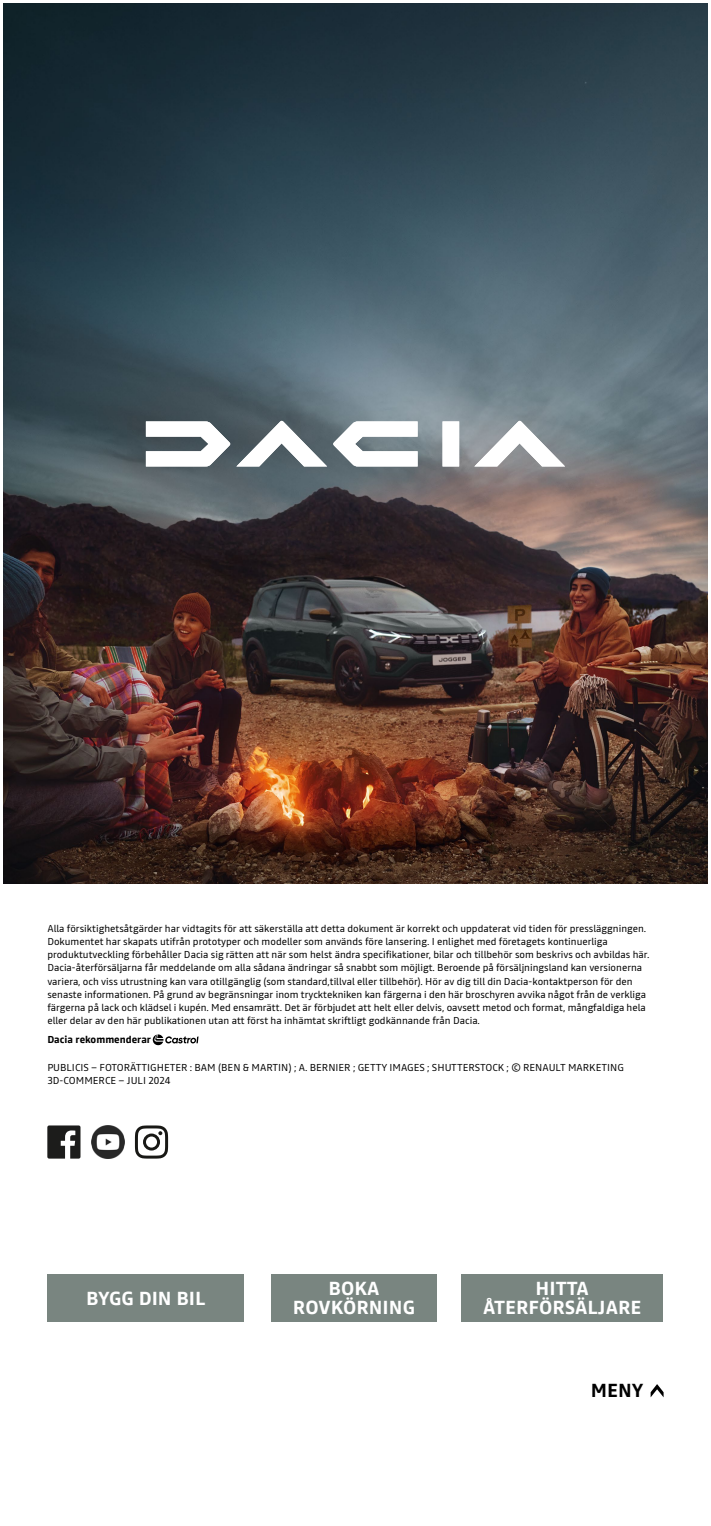
<style>
.page{position:relative;width:711px;height:1526px;background:#fff}
.page>*{position:absolute;margin:0;border:0;box-sizing:border-box;transform-origin:0 0}
.t1{font:700 18.75px/18.8px "Read";color:#fff;text-align:center}
.t2{font:700 18.75px "Read";color:#000}
.t3{font:10px/13.1px "Read";color:#000}
.t4{font:700 10px "Read";color:#000}
</style>
<div class="page">
<img style="left:4px;top:4px;width:703px;height:880px">
<svg style="left:47px;top:1125px;width:33px;height:33px"></svg>
<img style="left:91px;top:1125px;width:33px;height:33px">
<svg style="left:135px;top:1125px;width:33px;height:33px"></svg>
<svg style="left:146px;top:421px;width:418px;height:45px"></svg>
<svg style="left:153px;top:1034px;width:45px;height:11px"></svg>
<div style="left:47px;top:1274px;width:197px;height:47px;background:#798580"></div>
<div style="left:271px;top:1274px;width:165px;height:47px;background:#798580"></div>
<div style="left:461px;top:1274px;width:201px;height:47px;background:#798580"></div>
<svg style="left:650px;top:1384px;width:13px;height:13px"></svg>
<p class="t3" style="left:47px;top:922px;width:603px">Alla försiktighetsåtgärder har vidtagits för att säkerställa att detta dokument är korrekt och uppdaterat vid tiden för pressläggningen.<br>Dokumentet har skapats utifrån prototyper och modeller som används före lansering. I enlighet med företagets kontinuerliga produktutveckling förbehåller Dacia sig rätten att när som helst ändra specifikationer, bilar och tillbehör som beskrivs och avbildas här.<br>Dacia-återförsäljarna får meddelande om alla sådana ändringar så snabbt som möjligt. Beroende på försäljningsland kan versionerna variera, och viss utrustning kan vara otillgänglig (som standard,tillval eller tillbehör). Hör av dig till din Dacia-kontaktperson för den senaste informationen. På grund av begränsningar inom trycktekniken kan färgerna i den här broschyren avvika något från de verkliga färgerna på lack och klädsel i kupén. Med ensamrätt. Det är förbjudet att helt eller delvis, oavsett metod och format, mångfaldiga hela eller delar av den här publikationen utan att först ha inhämtat skriftligt godkännande från Dacia.</p>
<p class="t3" style="left:47px;top:1061px;width:577px">PUBLICIS – FOTORÄTTIGHETER : BAM (BEN &amp; MARTIN) ; A. BERNIER ; GETTY IMAGES ; SHUTTERSTOCK ; © RENAULT MARKETING<br>3D-COMMERCE – JULI 2024</p>
<p class="t4" style="left:47px;top:1033px;width:105px">Dacia rekommenderar</p>
<h1 class="t1" style="left:86px;top:1288px;width:121px">BYGG DIN BIL</h1>
<h1 class="t1" style="left:293px;top:1279px;width:124px">BOKA<br>ROVKÖRNING</h1>
<h1 class="t1" style="left:482px;top:1279px;width:160px">HITTA<br>ÅTERFÖRSÄLJARE</h1>
<h1 class="t2" style="left:590px;top:1377px;width:54px">MENY</h1>
</div>
